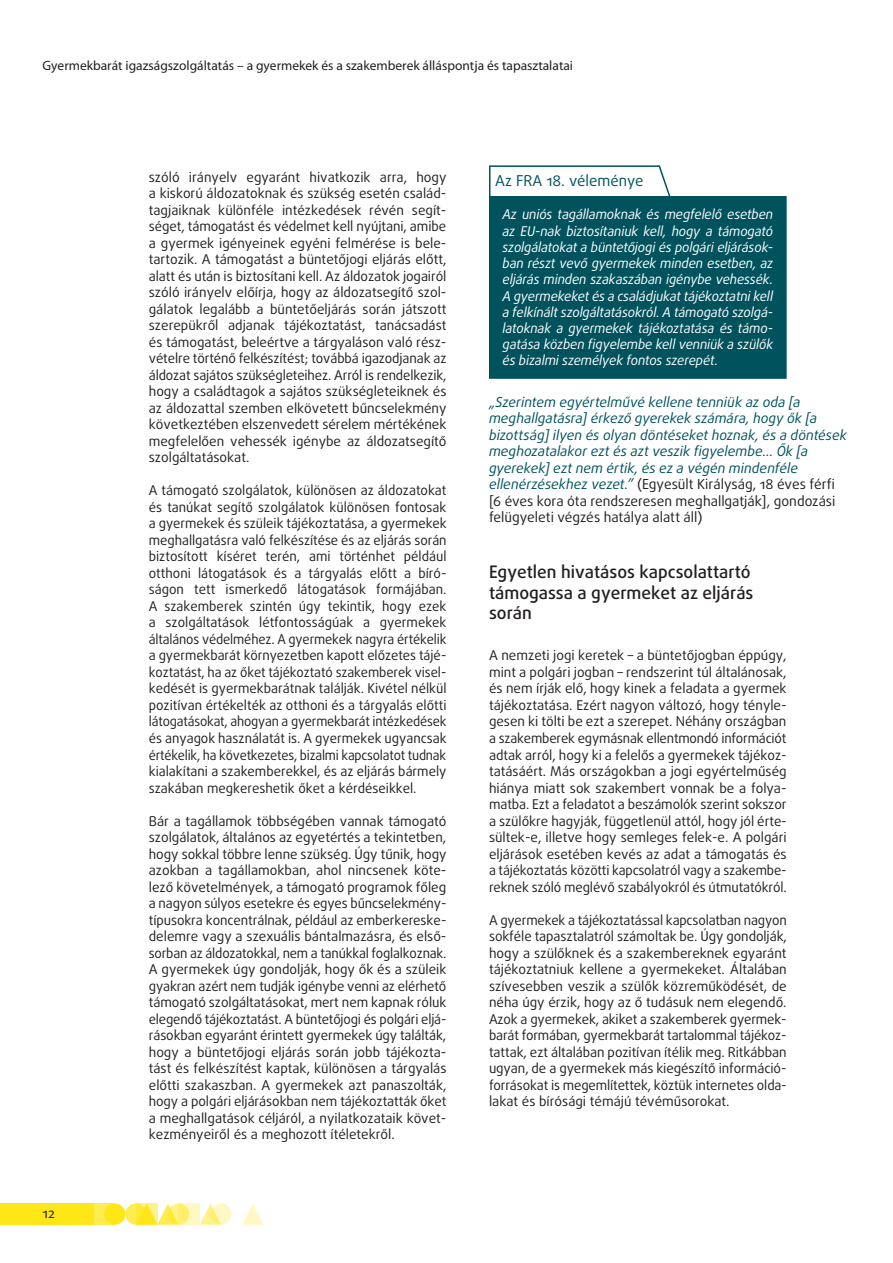
<style>
.page{position:relative;width:893px;height:1263px;background:#fff}
.page>*{position:absolute;margin:0;border:0;box-sizing:border-box;transform-origin:0 0}
.titles_h3{font:500 17.25px/20.7px "Daxline Pro";color:#231f20}
.opinion_header{font:15px "Daxline Pro";color:#00525d}
.quote_body{font:italic 13.8px/16.5px "Daxline Pro";color:#00525d}
.text_body{font:13.5px/16.5px "Daxline Pro";color:#231f20;text-align:justify}
.opinion_text{font:italic 13.5px/16.2px "Daxline Pro";letter-spacing:-.01em;color:#fff;text-align:justify}
.t1{font:13.5px "Myriad Pro";color:#231f20}
.s1{font-style:normal;color:#231f20}
</style>
<div class="page">
<svg style="left:125px;top:1203px;width:22px;height:22px"></svg>
<div style="left:94px;top:1203px;width:21px;height:22px;background:#ffec50"></div>
<div style="left:0;top:1203px;width:94px;height:22px;background:#ffe616"></div>
<svg style="left:200px;top:1203px;width:18px;height:22px"></svg>
<svg style="left:242px;top:1204px;width:21px;height:21px"></svg>
<div style="left:104px;top:1203px;width:21px;height:22px;background:#ffe616;border-radius:50%"></div>
<svg style="left:157px;top:1203px;width:18px;height:22px"></svg>
<svg style="left:168px;top:1203px;width:21px;height:22px"></svg>
<svg style="left:210px;top:1203px;width:22px;height:22px"></svg>
<svg style="left:136px;top:1203px;width:21px;height:22px"></svg>
<svg style="left:179px;top:1203px;width:21px;height:22px"></svg>
<div style="left:490px;top:196px;width:296px;height:182px;background:#00525d"></div>
<svg style="left:489px;top:167px;width:1px;height:29px"></svg>
<hr style="left:489px;top:165px;width:171px;height:2px;background:#00525d">
<hr style="left:489px;top:196px;width:1px;height:181px;background:#00525d">
<hr style="left:489px;top:377px;width:171px;height:2px;background:#00525d">
<hr style="left:660px;top:377px;width:127px;height:2px;background:#00525d">
<hr style="left:785px;top:196px;width:2px;height:181px;background:#00525d">
<svg style="left:657px;top:165px;width:14px;height:31px"></svg>
<p class="t1" style="left:43px;top:57px;width:532px">Gyermekbarát igazságszolgáltatás – a gyermekek és a szakemberek álláspontja és tapasztalatai</p>
<p class="text_body" style="left:43px;top:1205px;width:14px">12</p>
<p class="text_body" style="left:149px;top:169px;width:299px">szóló irányelv egyaránt hivatkozik arra, hogy a kiskorú áldozatoknak és szükség esetén család&shy;tagjaiknak különféle intézkedések révén segít&shy;séget, támogatást és védelmet kell nyújtani, amibe a gyermek igényeinek egyéni felmérése is bele&shy;tartozik. A támogatást a büntetőjogi eljárás előtt, alatt és után is biztosítani kell. Az áldozatok jogairól szóló irányelv előírja, hogy az áldozatsegítő szol&shy;gálatok legalább a büntetőeljárás során játszott szerepükről adjanak tájékoztatást, tanácsadást és támogatást, beleértve a tárgyaláson való rész&shy;vételre történő felkészítést; továbbá igazodjanak az áldozat sajátos szükségleteihez. Arról is rendelkezik, hogy a családtagok a sajátos szükségleteiknek és az áldozattal szemben elkövetett bűncselekmény következtében elszenvedett sérelem mértékének megfelelően vehessék igénybe az áldozatsegítő szolgáltatásokat.</p>
<p class="text_body" style="left:149px;top:482px;width:299px">A támogató szolgálatok, különösen az áldozatokat és tanúkat segítő szolgálatok különösen fontosak a gyermekek és szüleik tájékoztatása, a gyermekek meghallgatásra való felkészítése és az eljárás során biztosított kíséret terén, ami történhet például otthoni látogatások és a tárgyalás előtt a bíró&shy;ságon tett ismerkedő látogatások formájában.<br>A szakemberek szintén úgy tekintik, hogy ezek a szolgáltatások létfontosságúak a gyermekek általános védelméhez. A gyermekek nagyra értékelik a gyermekbarát környezetben kapott előzetes tájé&shy;koztatást, ha az őket tájékoztató szakemberek visel&shy;kedését is gyermekbarátnak találják. Kivétel nélkül pozitívan értékelték az otthoni és a tárgyalás előtti látogatásokat, ahogyan a gyermekbarát intézkedések és anyagok használatát is. A gyermekek ugyancsak értékelik, ha következetes, bizalmi kapcsolatot tudnak kialakítani a szakemberekkel, és az eljárás bármely szakában megkereshetik őket a kérdéseikkel.</p>
<p class="text_body" style="left:149px;top:812px;width:299px">Bár a tagállamok többségében vannak támogató szolgálatok, általános az egyetértés a tekintetben, hogy sokkal többre lenne szükség. Úgy tűnik, hogy azokban a tagállamokban, ahol nincsenek köte&shy;lező követelmények, a támogató programok főleg a nagyon súlyos esetekre és egyes bűncselekmény&shy;típusokra koncentrálnak, például az emberkereske&shy;delemre vagy a szexuális bántalmazásra, és első&shy;sorban az áldozatokkal, nem a tanúkkal foglalkoznak.<br>A gyermekek úgy gondolják, hogy ők és a szüleik gyakran azért nem tudják igénybe venni az elérhető támogató szolgáltatásokat, mert nem kapnak róluk elegendő tájékoztatást. A büntetőjogi és polgári eljá&shy;rásokban egyaránt érintett gyermekek úgy találták, hogy a büntetőjogi eljárás során jobb tájékozta&shy;tást és felkészítést kaptak, különösen a tárgyalás előtti szakaszban. A gyermekek azt panaszolták, hogy a polgári eljárásokban nem tájékoztatták őket a meghallgatások céljáról, a nyilatkozataik követ&shy;kezményeiről és a meghozott ítéletekről.</p>
<p class="opinion_header" style="left:495px;top:171px;width:150px">Az FRA 18. véleménye</p>
<p class="opinion_text" style="left:502px;top:207px;width:272px">Az uniós tagállamoknak és megfelelő esetben az EU-nak biztosítaniuk kell, hogy a támogató szolgálatokat a büntetőjogi és polgári eljárások&shy;ban részt vevő gyermekek minden esetben, az eljárás minden szakaszában igénybe vehessék.<br>A gyermekeket és a családjukat tájékoztatni kell a felkínált szolgáltatásokról. A támogató szolgá&shy;latoknak a gyermekek tájékoztatása és támo&shy;gatása közben figyelembe kell venniük a szülők és bizalmi személyek fontos szerepét.</p>
<p class="quote_body" style="left:489px;top:393px;width:359px">„Szerintem egyértelművé kellene tenniük az oda [a meghallgatásra] érkező gyerekek számára, hogy ők [a bizottság] ilyen és olyan döntéseket hoznak, és a döntések meghozatalakor ezt és azt veszik figyelembe… Ők [a gyerekek] ezt nem értik, és ez a végén mindenféle ellenérzésekhez vezet.” <span class="s1">(Egyesült Királyság, 18 éves férfi [6 éves kora óta rendszeresen meghallgatják], gondozási felügyeleti végzés hatálya alatt áll)</span></p>
<p class="titles_h3" style="left:489px;top:561px;width:266px">Egyetlen hivatásos kapcsolattartó támogassa a gyermeket az eljárás során</p>
<p class="text_body" style="left:489px;top:647px;width:299px">A nemzeti jogi keretek – a büntetőjogban éppúgy, mint a polgári jogban – rendszerint túl általánosak, és nem írják elő, hogy kinek a feladata a gyermek tájékoztatása. Ezért nagyon változó, hogy tényle&shy;gesen ki tölti be ezt a szerepet. Néhány országban a szakemberek egymásnak ellentmondó információt adtak arról, hogy ki a felelős a gyermekek tájékoz&shy;tatásáért. Más országokban a jogi egyértelműség hiánya miatt sok szakembert vonnak be a folya&shy;matba. Ezt a feladatot a beszámolók szerint sokszor a szülőkre hagyják, függetlenül attól, hogy jól érte&shy;sültek-e, illetve hogy semleges felek-e. A polgári eljárások esetében kevés az adat a támogatás és a tájékoztatás közötti kapcsolatról vagy a szakembe&shy;reknek szóló meglévő szabályokról és útmutatókról.</p>
<p class="text_body" style="left:489px;top:911px;width:299px">A gyermekek a tájékoztatással kapcsolatban nagyon sokféle tapasztalatról számoltak be. Úgy gondolják, hogy a szülőknek és a szakembereknek egyaránt tájékoztatniuk kellene a gyermekeket. Általában szívesebben veszik a szülők közreműködését, de néha úgy érzik, hogy az ő tudásuk nem elegendő.<br>Azok a gyermekek, akiket a szakemberek gyermek&shy;barát formában, gyermekbarát tartalommal tájékoz&shy;tattak, ezt általában pozitívan ítélik meg. Ritkábban ugyan, de a gyermekek más kiegészítő információ&shy;forrásokat is megemlítettek, köztük internetes olda&shy;lakat és bírósági témájú tévéműsorokat.</p>
</div>
